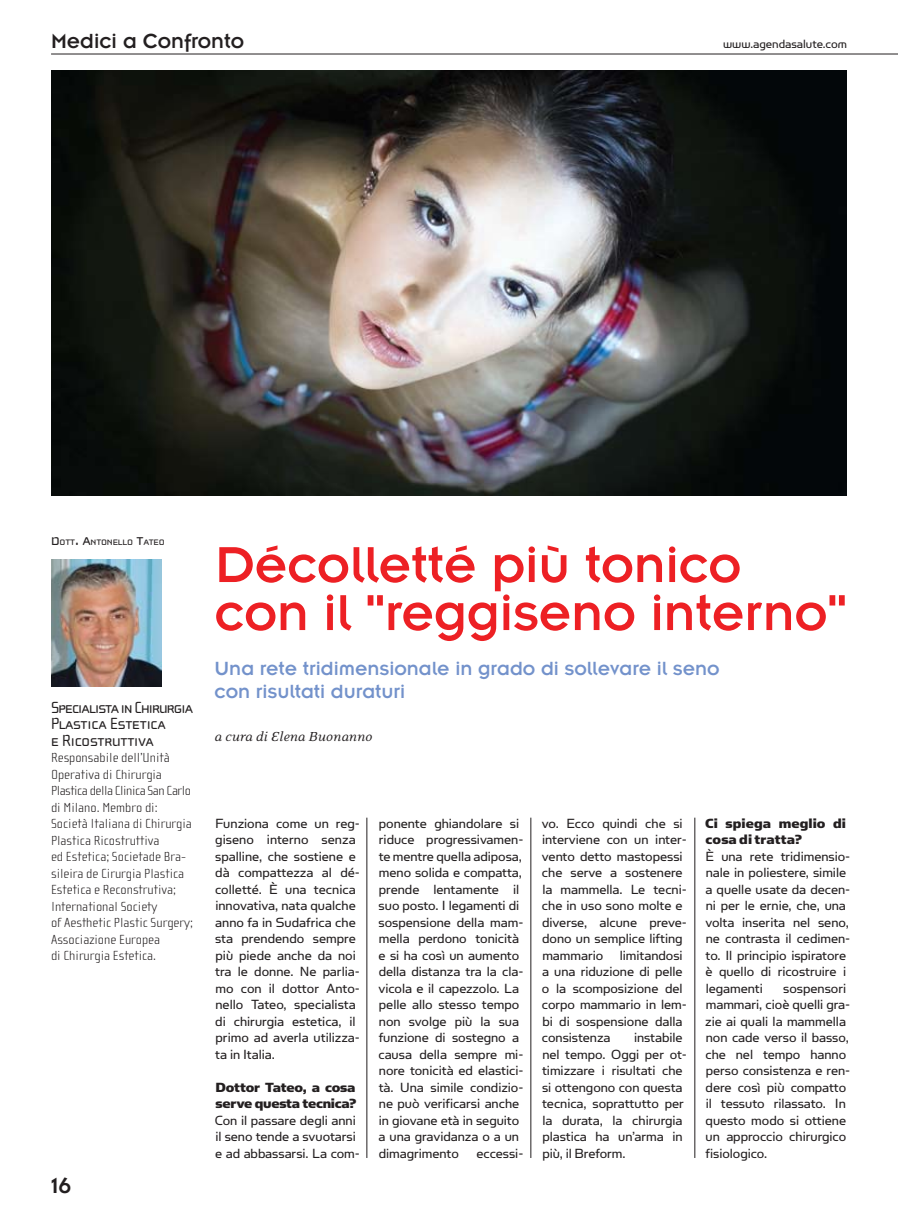
<style>
.page{position:relative;width:898px;height:1212px;background:#fff}
.page>*{position:absolute;margin:0;border:0;box-sizing:border-box;transform-origin:0 0}
.t1{font:55.5px/48px "Insignia LT Std";letter-spacing:-.005em;color:#ed2024}
.t2{font:24px "Insignia LT Std";color:#231f20}
.t3{font:22.5px "Insignia LT Std";color:#231f20}
.t4{font:21px/22.5px "Insignia LT Std";color:#7392cb}
.t5{font:16.5px/16.5px "Cholla Wide Small Caps";letter-spacing:-.03em;color:#231f20}
.t6{font:15px/16.5px "Simian Text Orangutan";letter-spacing:-.005em;color:#231f20}
.t7{font:15px/16.5px "Simian Text Chimpanzee";letter-spacing:-.01em;color:#231f20}
.t8{font:italic 15px "Eidetic Neo";color:#231f20}
.t9{font:100 13.5px/16.5px "Cholla Sans";color:#231f20;scale:1.1 1}
.t10{font:13.5px "Simian Display Orangutan";letter-spacing:-.005em;color:#231f20}
.t11{font:11.55px "Cholla Unicase Ligatures";letter-spacing:-.015em;color:#231f20}
.s1{font-size:16.5px}
</style>
<div class="page">
<img style="left:51px;top:70px;width:795px;height:425px">
<hr style="left:694px;top:818px;width:1px;height:340px;background:#231f20">
<hr style="left:530px;top:818px;width:1px;height:340px;background:#231f20">
<hr style="left:366px;top:818px;width:1px;height:340px;background:#231f20">
<img style="left:51px;top:559px;width:111px;height:128px">
<hr style="left:51px;top:54px;width:846px;height:1px;background:#231f20">
<h3 class="t3" style="left:51px;top:30px;width:195px">Medici a Confronto</h3>
<p class="t10" style="left:722px;top:37px;width:125px">www.agendasalute.com</p>
<p class="t11" style="left:51px;top:536px;width:115px"><span class="s1">D</span>ott<span class="s1">. A</span>ntonello <span class="s1">T</span>ateo</p>
<p class="t5" style="left:51px;top:699px;width:144px">Specialista in Chirurgia<br>Plastica Estetica<br>e Ricostruttiva</p>
<p class="t9" style="left:51px;top:750px;width:130px">Responsabile dell’Unità<br>Operativa di Chirurgia<br>Plastica della Clinica San Carlo di Milano. Membro di:<br>Società Italiana di Chirurgia<br>Plastica Ricostruttiva<br>ed Estetica; Societade Bra&shy;sileira de Cirurgia Plastica<br>Estetica e Reconstrutiva;<br>International Society<br>of Aesthetic Plastic Surgery;<br>Associazione Europea<br>di Chirurgia Estetica.</p>
<h2 class="t2" style="left:51px;top:1173px;width:22px">16</h2>
<h1 class="t1" style="left:214px;top:541px;width:633px">Décolletté più tonico con il "reggiseno interno"</h1>
<h3 class="t4" style="left:214px;top:657px;width:506px">Una rete tridimensionale in grado di sollevare il seno con risultati duraturi</h3>
<p class="t8" style="left:214px;top:729px;width:159px">a cura di Elena Buonanno</p>
<p class="t6" style="left:215px;top:815px;width:146px">Funziona come un reg&shy;giseno interno senza spalline, che sostiene e dà compattezza al dé&shy;colletté. È una tecnica innovativa, nata qualche anno fa in Sudafrica che sta prendendo sempre più piede anche da noi tra le donne. Ne parlia&shy;mo con il dottor Anto&shy;nello Tateo, specialista di chirurgia estetica, il primo ad averla utilizza&shy;ta in Italia.</p>
<p class="t7" style="left:215px;top:1079px;width:142px">Dottor Tateo, a cosa serve questa tecnica?</p>
<p class="t6" style="left:215px;top:1112px;width:147px">Con il passare degli anni il seno tende a svuotarsi e ad abbassarsi. La com-</p>
<p class="t6" style="left:378px;top:815px;width:146px">ponente ghiandolare si riduce progressivamen&shy;te mentre quella adiposa, meno solida e compatta, prende lentamente il suo posto. I legamenti di sospensione della mam&shy;mella perdono tonicità e si ha così un aumento della distanza tra la cla&shy;vicola e il capezzolo. La pelle allo stesso tempo non svolge più la sua funzione di sostegno a causa della sempre mi&shy;nore tonicità ed elastici&shy;tà. Una simile condizio&shy;ne può verificarsi anche in giovane età in seguito a una gravidanza o a un dimagrimento eccessi-</p>
<p class="t6" style="left:541px;top:815px;width:146px">vo. Ecco quindi che si interviene con un inter&shy;vento detto mastopessi che serve a sostenere la mammella. Le tecni&shy;che in uso sono molte e diverse, alcune preve&shy;dono un semplice lifting mammario limitandosi a una riduzione di pelle o la scomposizione del corpo mammario in lem&shy;bi di sospensione dalla consistenza</p>
<p class="t6" style="left:542px;top:1029px;width:146px;text-indent:92px">instabile nel tempo. Oggi per ot&shy;timizzare i risultati che si ottengono con questa tecnica, soprattutto per la durata, la chirurgia plastica ha un’arma in più, il Breform.</p>
<p class="t7" style="left:705px;top:815px;width:142px">Ci spiega meglio di cosa di tratta?</p>
<p class="t6" style="left:705px;top:848px;width:146px">È una rete tridimensio&shy;nale in poliestere, simile a quelle usate da decen&shy;ni per le ernie, che, una volta inserita nel seno, ne contrasta il cedimen&shy;to. Il principio ispiratore è quello di ricostruire i legamenti</p>
<p class="t6" style="left:705px;top:980px;width:147px;text-indent:78px">sospensori mammari, cioè quelli gra&shy;zie ai quali la mammella non cade verso il basso, che nel tempo hanno perso consistenza e ren&shy;dere così più compatto il tessuto rilassato. In questo modo si ottiene un approccio chirurgico fisiologico.</p>
</div>
